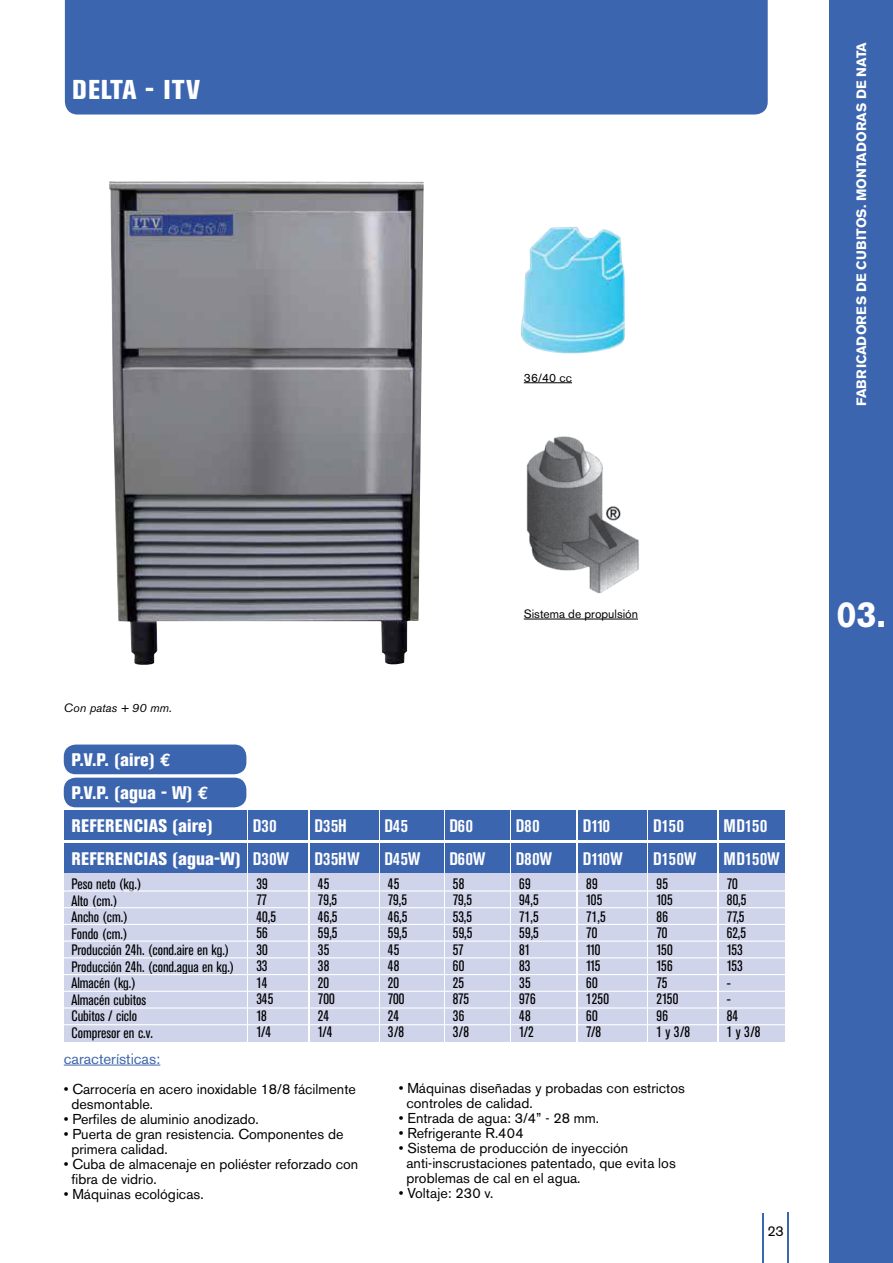
<style>
.page{position:relative;width:893px;height:1263px;background:#fff}
.page>*{position:absolute;margin:0;border:0;box-sizing:border-box;transform-origin:0 0}
.t1{font:700 36px "Akzidenz Grotesk BE";color:#fff}
.t2{font:800 condensed 27px "Akzidenz Grotesk BE";letter-spacing:.04em;color:#fff}
.t3{font:700 condensed 18px "Akzidenz Grotesk BE";color:#fff}
.t4{font:800 condensed 18px "Akzidenz Grotesk BE";letter-spacing:.02em;color:#fff}
.t5{font:800 condensed 18px/33.2px "Akzidenz Grotesk BE";color:#fff}
.t6{font:condensed 15px/16.5px "Akzidenz Grotesk BE";color:#000}
.t7{font:15px "Akzidenz Grotesk BE";color:#3c65af}
.t8{font:14.25px/15px "Akzidenz Grotesk BE";color:#000}
.t9{font:700 13.5px "Akzidenz Grotesk BE";color:#fff}
.t10{font:12px "Akzidenz Grotesk BE";color:#000}
.t11{font:italic 12px "Akzidenz Grotesk BE";color:#000}
.s1{font-family:"Euro Mono";font-weight:700;font-stretch:normal}
</style>
<div class="page">
<div style="left:829px;top:0;width:64px;height:1263px;background:#3c65af"></div>
<hr style="left:763px;top:1212px;width:1px;height:51px;background:#3c65af">
<hr style="left:787px;top:1212px;width:2px;height:51px;background:#3c65af">
<div style="left:65px;top:0;width:703px;height:115px;background:#3c65af"></div>
<hr style="left:64px;top:1065px;width:96px;height:1px;background:#3c65af">
<div style="left:249px;top:843px;width:59px;height:30px;background:#3c65af"></div>
<div style="left:249px;top:810px;width:59px;height:30px;background:#3c65af"></div>
<div style="left:249px;top:873px;width:59px;height:168px;background:#d0d4eb"></div>
<div style="left:310px;top:843px;width:68px;height:30px;background:#3c65af"></div>
<div style="left:310px;top:810px;width:68px;height:30px;background:#3c65af"></div>
<div style="left:310px;top:873px;width:68px;height:168px;background:#d0d4eb"></div>
<div style="left:380px;top:843px;width:63px;height:30px;background:#3c65af"></div>
<div style="left:380px;top:810px;width:63px;height:30px;background:#3c65af"></div>
<div style="left:380px;top:873px;width:63px;height:168px;background:#d0d4eb"></div>
<div style="left:445px;top:843px;width:64px;height:30px;background:#3c65af"></div>
<div style="left:445px;top:810px;width:64px;height:30px;background:#3c65af"></div>
<div style="left:445px;top:873px;width:64px;height:168px;background:#d0d4eb"></div>
<div style="left:512px;top:843px;width:64px;height:30px;background:#3c65af"></div>
<div style="left:512px;top:810px;width:64px;height:30px;background:#3c65af"></div>
<div style="left:512px;top:873px;width:64px;height:168px;background:#d0d4eb"></div>
<div style="left:579px;top:843px;width:68px;height:30px;background:#3c65af"></div>
<div style="left:579px;top:810px;width:68px;height:30px;background:#3c65af"></div>
<div style="left:579px;top:873px;width:68px;height:168px;background:#d0d4eb"></div>
<div style="left:649px;top:843px;width:68px;height:30px;background:#3c65af"></div>
<div style="left:649px;top:810px;width:68px;height:30px;background:#3c65af"></div>
<div style="left:649px;top:873px;width:68px;height:168px;background:#d0d4eb"></div>
<div style="left:719px;top:843px;width:65px;height:30px;background:#3c65af"></div>
<div style="left:719px;top:810px;width:65px;height:30px;background:#3c65af"></div>
<div style="left:719px;top:873px;width:65px;height:168px;background:#d0d4eb"></div>
<div style="left:64px;top:843px;width:182px;height:30px;background:#3c65af"></div>
<div style="left:64px;top:810px;width:182px;height:30px;background:#3c65af"></div>
<div style="left:64px;top:873px;width:182px;height:169px;background:#d0d4eb"></div>
<div style="left:64px;top:744px;width:182px;height:30px;background:#3c65af;border-radius:12px"></div>
<div style="left:64px;top:778px;width:182px;height:29px;background:#3c65af;border-radius:12px"></div>
<hr style="left:524px;top:382px;width:48px;height:1px;background:#000">
<hr style="left:524px;top:619px;width:114px;height:1px;background:#000">
<img style="left:109px;top:181px;width:315px;height:484px">
<img style="left:520px;top:227px;width:105px;height:127px">
<img style="left:526px;top:436px;width:113px;height:158px">
<hr style="left:55px;top:890px;width:734px;height:1px;background:#fff">
<hr style="left:55px;top:907px;width:734px;height:1px;background:#fff">
<hr style="left:55px;top:924px;width:734px;height:1px;background:#fff">
<hr style="left:55px;top:940px;width:734px;height:2px;background:#fff">
<hr style="left:55px;top:957px;width:734px;height:1px;background:#fff">
<hr style="left:55px;top:974px;width:734px;height:1px;background:#fff">
<hr style="left:55px;top:991px;width:734px;height:1px;background:#fff">
<hr style="left:55px;top:1007px;width:734px;height:1px;background:#fff">
<hr style="left:55px;top:1024px;width:734px;height:1px;background:#fff">
<h2 class="t2" style="left:72px;top:74px;width:129px">DELTA - ITV</h2>
<p class="t10" style="left:524px;top:370px;width:50px">36/40 cc</p>
<p class="t9" style="left:854px;top:406px;width:365px;rotate:-90deg">FABRICADORES DE CUBITOS. MONTADORAS DE NATA</p>
<p class="t10" style="left:524px;top:606px;width:116px">Sistema de propulsión</p>
<h1 class="t1" style="left:836px;top:594px;width:51px">03.</h1>
<p class="t11" style="left:64px;top:701px;width:110px">Con patas + 90 mm.</p>
<p class="t5" style="left:71px;top:743px;width:139px">P.V.P. (aire) <span class="s1">€<br></span>P.V.P. (agua - W) <span class="s1">€</span></p>
<p class="t4" style="left:71px;top:815px;width:143px">REFERENCIAS (aire)</p>
<p class="t3" style="left:253px;top:816px;width:25px">D30</p>
<p class="t3" style="left:314px;top:816px;width:34px">D35H</p>
<p class="t3" style="left:384px;top:816px;width:25px">D45</p>
<p class="t3" style="left:449px;top:816px;width:25px">D60</p>
<p class="t3" style="left:516px;top:816px;width:25px">D80</p>
<p class="t3" style="left:583px;top:816px;width:29px">D110</p>
<p class="t3" style="left:653px;top:816px;width:32px">D150</p>
<p class="t3" style="left:723px;top:816px;width:45px">MD150</p>
<p class="t4" style="left:71px;top:848px;width:171px">REFERENCIAS (agua-W)</p>
<p class="t3" style="left:253px;top:849px;width:38px">D30W</p>
<p class="t3" style="left:314px;top:849px;width:47px">D35HW</p>
<p class="t3" style="left:384px;top:849px;width:38px">D45W</p>
<p class="t3" style="left:449px;top:849px;width:38px">D60W</p>
<p class="t3" style="left:516px;top:849px;width:38px">D80W</p>
<p class="t3" style="left:583px;top:849px;width:41px">D110W</p>
<p class="t3" style="left:653px;top:849px;width:45px">D150W</p>
<p class="t3" style="left:723px;top:849px;width:58px">MD150W</p>
<p class="t6" style="left:71px;top:876px;width:164px">Peso neto (kg.)<br>Alto (cm.)<br>Ancho (cm.)<br>Fondo (cm.)<br>Producción 24h. (cond.aire en kg.)<br>Producción 24h. (cond.agua en kg.)<br>Almacén (kg.)<br>Almacén cubitos<br>Cubitos / ciclo<br>Compresor en c.v.</p>
<p class="t6" style="left:256px;top:876px;width:21px">39<br>77<br>40,5<br>56<br>30<br>33<br>14<br>345<br>18<br>1/4</p>
<p class="t6" style="left:318px;top:876px;width:21px">45<br>79,5<br>46,5<br>59,5<br>35<br>38<br>20<br>700<br>24<br>1/4</p>
<p class="t6" style="left:388px;top:876px;width:21px">45<br>79,5<br>46,5<br>59,5<br>45<br>48<br>20<br>700<br>24<br>3/8</p>
<p class="t6" style="left:453px;top:876px;width:21px">58<br>79,5<br>53,5<br>59,5<br>57<br>60<br>25<br>875<br>36<br>3/8</p>
<p class="t6" style="left:519px;top:876px;width:21px">69<br>94,5<br>71,5<br>59,5<br>81<br>83<br>35<br>976<br>48<br>1/2</p>
<p class="t6" style="left:586px;top:876px;width:24px">89<br>105<br>71,5<br>70<br>110<br>115<br>60<br>1250<br>60<br>7/8</p>
<p class="t6" style="left:656px;top:876px;width:35px">95<br>105<br>86<br>70<br>150<br>156<br>75<br>2150<br>96<br>1 y 3/8</p>
<p class="t6" style="left:727px;top:876px;width:35px">70<br>80,5<br>77,5<br>62,5<br>153<br>153<br>-<br>-<br>84<br>1 y 3/8</p>
<p class="t7" style="left:64px;top:1049px;width:98px">características:</p>
<p class="t8" style="left:72px;top:1081px;width:286px;text-indent:-8px">• Carrocería en acero inoxidable 18/8 fácilmente desmontable.</p>
<p class="t8" style="left:64px;top:1111px;width:197px">• Perfiles de aluminio anodizado.</p>
<p class="t8" style="left:72px;top:1126px;width:273px;text-indent:-8px">• Puerta de gran resistencia. Componentes de primera calidad.</p>
<p class="t8" style="left:72px;top:1156px;width:288px;text-indent:-8px">• Cuba de almacenaje en poliéster reforzado con fibra de vidrio.</p>
<p class="t8" style="left:64px;top:1186px;width:141px">• Máquinas ecológicas.</p>
<p class="t8" style="left:406px;top:1080px;width:280px;text-indent:-8px">• Máquinas diseñadas y probadas con estrictos controles de calidad.</p>
<p class="t8" style="left:399px;top:1110px;width:202px">• Entrada de agua: 3/4” - 28 mm.</p>
<p class="t8" style="left:399px;top:1125px;width:127px">• Refrigerante R.404</p>
<p class="t8" style="left:406px;top:1140px;width:271px;text-indent:-8px">• Sistema de producción de inyección anti-inscrustaciones patentado, que evita los problemas de cal en el agua.</p>
<p class="t8" style="left:399px;top:1185px;width:96px">• Voltaje: 230 v.</p>
<p class="t8" style="left:767px;top:1223px;width:18px">23</p>
</div>
